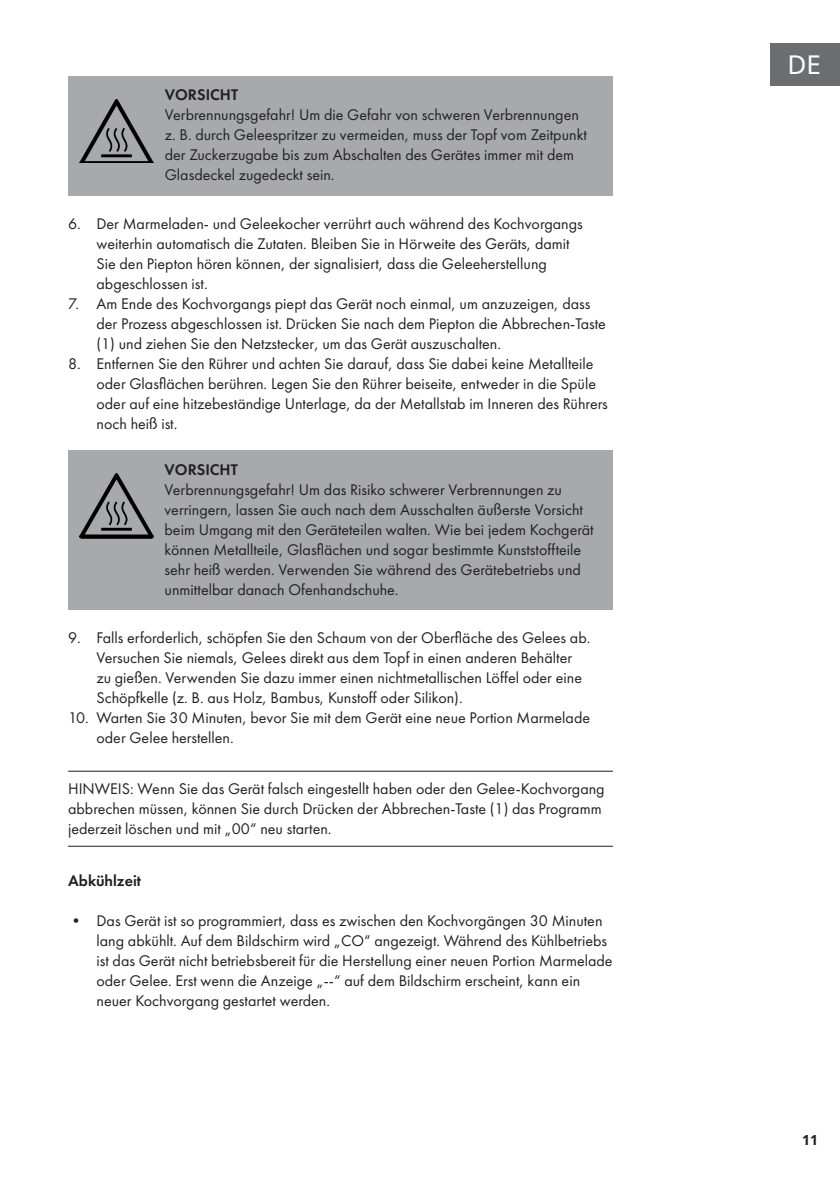
<style>
.page{position:relative;width:840px;height:1191px;background:#fff}
.page>*{position:absolute;margin:0;border:0;box-sizing:border-box;transform-origin:0 0}
.t1{font:26px "Noto Sans";color:#fff}
.t2{font:16px/20px "Futura PTW08";color:#231f20}
.t3{font:600 16px "Futura PTW08";color:#231f20}
.t4{font:700 14px "Noto Sans";color:#231f20}
</style>
<div class="page">
<div style="left:770px;top:43px;width:69px;height:42px;background:#6c6d70"></div>
<div style="left:68px;top:77px;width:544px;height:119px;background:#a8a9ad"></div>
<div style="left:68px;top:451px;width:544px;height:159px;background:#a8a9ad"></div>
<hr style="left:68px;top:770px;width:544px;height:1px;background:#231f20">
<hr style="left:68px;top:845px;width:544px;height:1px;background:#231f20">
<img style="left:79px;top:99px;width:74px;height:64px">
<img style="left:79px;top:474px;width:74px;height:64px">
<p class="t3" style="left:165px;top:85px;width:75px">VORSICHT</p>
<p class="t2" style="left:165px;top:105px;width:423px">Verbrennungsgefahr! Um die Gefahr von schweren Verbrennungen z. B. durch Geleespritzer zu vermeiden, muss der Topf vom Zeitpunkt der Zuckerzugabe bis zum Abschalten des Gerätes immer mit dem Glasdeckel zugedeckt sein.</p>
<p class="t2" style="left:96px;top:213px;width:487px;text-indent:-28px">6. Der Marmeladen- und Geleekocher verrührt auch während des Kochvorgangs weiterhin automatisch die Zutaten. Bleiben Sie in Hörweite des Geräts, damit Sie den Piepton hören können, der signalisiert, dass die Geleeherstellung abgeschlossen ist.</p>
<p class="t2" style="left:96px;top:293px;width:510px;text-indent:-28px">7. Am Ende des Kochvorgangs piept das Gerät noch einmal, um anzuzeigen, dass der Prozess abgeschlossen ist. Drücken Sie nach dem Piepton die Abbrechen-Taste (1) und ziehen Sie den Netzstecker, um das Gerät auszuschalten.</p>
<p class="t2" style="left:96px;top:353px;width:512px;text-indent:-28px">8. Entfernen Sie den Rührer und achten Sie darauf, dass Sie dabei keine Metallteile oder Glasflächen berühren. Legen Sie den Rührer beiseite, entweder in die Spüle oder auf eine hitzebeständige Unterlage, da der Metallstab im Inneren des Rührers noch heiß ist.</p>
<p class="t3" style="left:164px;top:459px;width:75px">VORSICHT</p>
<p class="t2" style="left:164px;top:479px;width:430px">Verbrennungsgefahr! Um das Risiko schwerer Verbrennungen zu verringern, lassen Sie auch nach dem Ausschalten äußerste Vorsicht beim Umgang mit den Geräteteilen walten. Wie bei jedem Kochgerät können Metallteile, Glasflächen und sogar bestimmte Kunststoffteile sehr heiß werden. Verwenden Sie während des Gerätebetriebs und unmittelbar danach Ofenhandschuhe.</p>
<p class="t2" style="left:96px;top:627px;width:495px;text-indent:-28px">9. Falls erforderlich, schöpfen Sie den Schaum von der Oberfläche des Gelees ab.<br>Versuchen Sie niemals, Gelees direkt aus dem Topf in einen anderen Behälter zu gießen. Verwenden Sie dazu immer einen nichtmetallischen Löffel oder eine Schöpfkelle (z. B. aus Holz, Bambus, Kunstoff oder Silikon).</p>
<p class="t2" style="left:96px;top:707px;width:495px;text-indent:-28px">10. Warten Sie 30 Minuten, bevor Sie mit dem Gerät eine neue Portion Marmelade oder Gelee herstellen.</p>
<p class="t2" style="left:68px;top:779px;width:538px">HINWEIS: Wenn Sie das Gerät falsch eingestellt haben oder den Gelee-Kochvorgang abbrechen müssen, können Sie durch Drücken der Abbrechen-Taste (1) das Programm jederzeit löschen und mit „00“ neu starten.</p>
<p class="t3" style="left:68px;top:870px;width:75px">Abkühlzeit</p>
<p class="t2" style="left:96px;top:910px;width:517px;text-indent:-28px">• Das Gerät ist so programmiert, dass es zwischen den Kochvorgängen 30 Minuten lang abkühlt. Auf dem Bildschirm wird „CO“ angezeigt. Während des Kühlbetriebs ist das Gerät nicht betriebsbereit für die Herstellung einer neuen Portion Marmelade oder Gelee. Erst wenn die Anzeige „--“ auf dem Bildschirm erscheint, kann ein neuer Kochvorgang gestartet werden.</p>
<h1 class="t1" style="left:787px;top:46px;width:35px">DE</h1>
<p class="t4" style="left:801px;top:1130px;width:18px">11</p>
</div>
